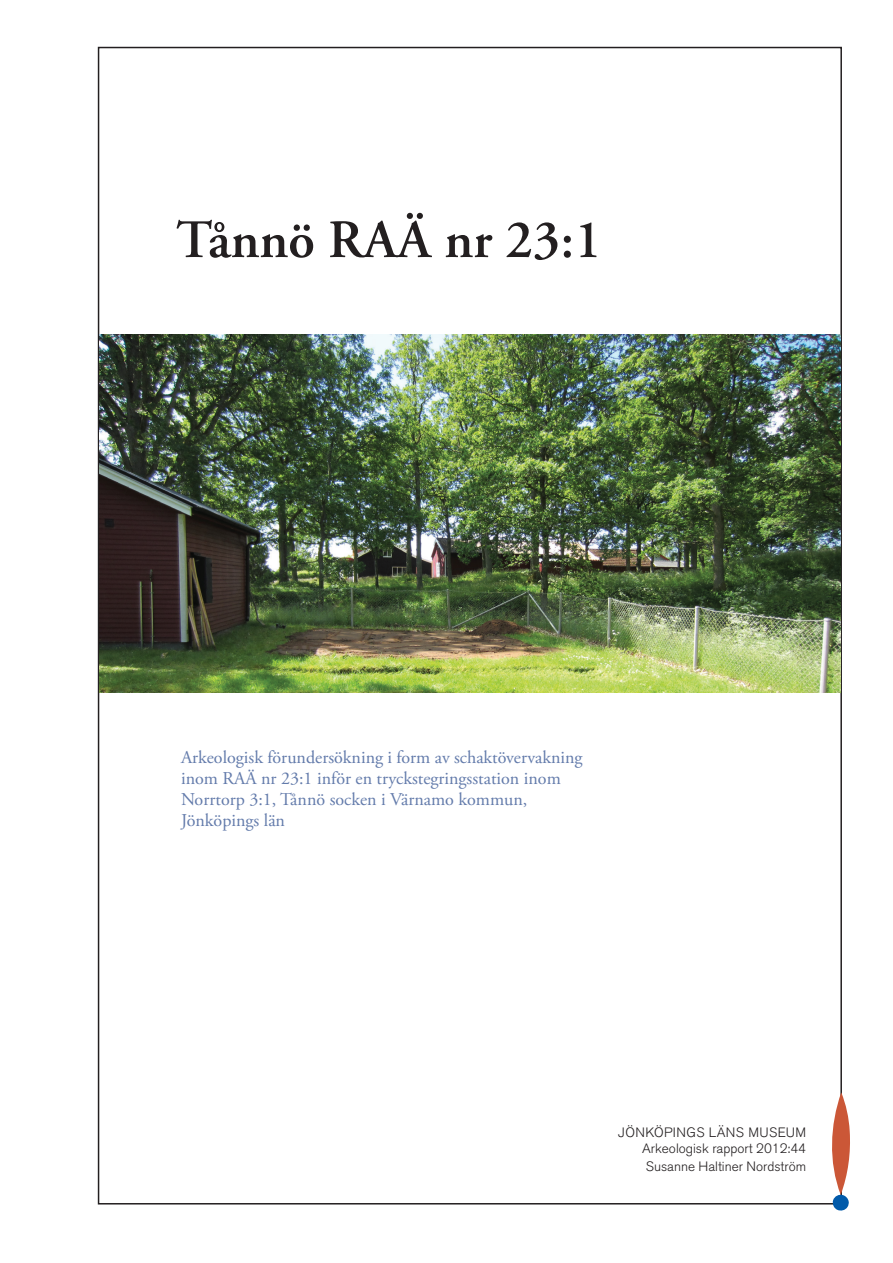
<style>
.page{position:relative;width:893px;height:1263px;background:#fff}
.page>*{position:absolute;margin:0;border:0;box-sizing:border-box;transform-origin:0 0}
.t1{font:600 54px "Adobe Garamond Pro";color:#231f20}
.t2{font:18px/21px "Adobe Garamond Pro";color:#637bab}
.t3{font:300 13.5px/16.2px "Akzidenz Grotesk BQ";color:#231f20;text-align:right}
</style>
<div class="page">
<svg style="left:832px;top:1092px;width:18px;height:118px"></svg>
<img style="left:99px;top:334px;width:741px;height:358px">
<h1 class="t1" style="left:176px;top:209px;width:427px">Tånnö RAÄ nr 23:1</h1>
<p class="t2" style="left:181px;top:748px;width:403px">Arkeologisk förundersökning i form av schaktövervakning inom RAÄ nr 23:1 inför en tryckstegringsstation inom Norrtorp 3:1, Tånnö socken i Värnamo kommun, Jönköpings län</p>
<p class="t3" style="left:618px;top:1124px;width:189px">JÖNKÖPINGS LÄNS MUSEUM<br>Arkeologisk rapport 2012:44</p>
<p class="t3" style="left:646px;top:1159px;width:162px">Susanne Haltiner Nordström</p>
</div>
